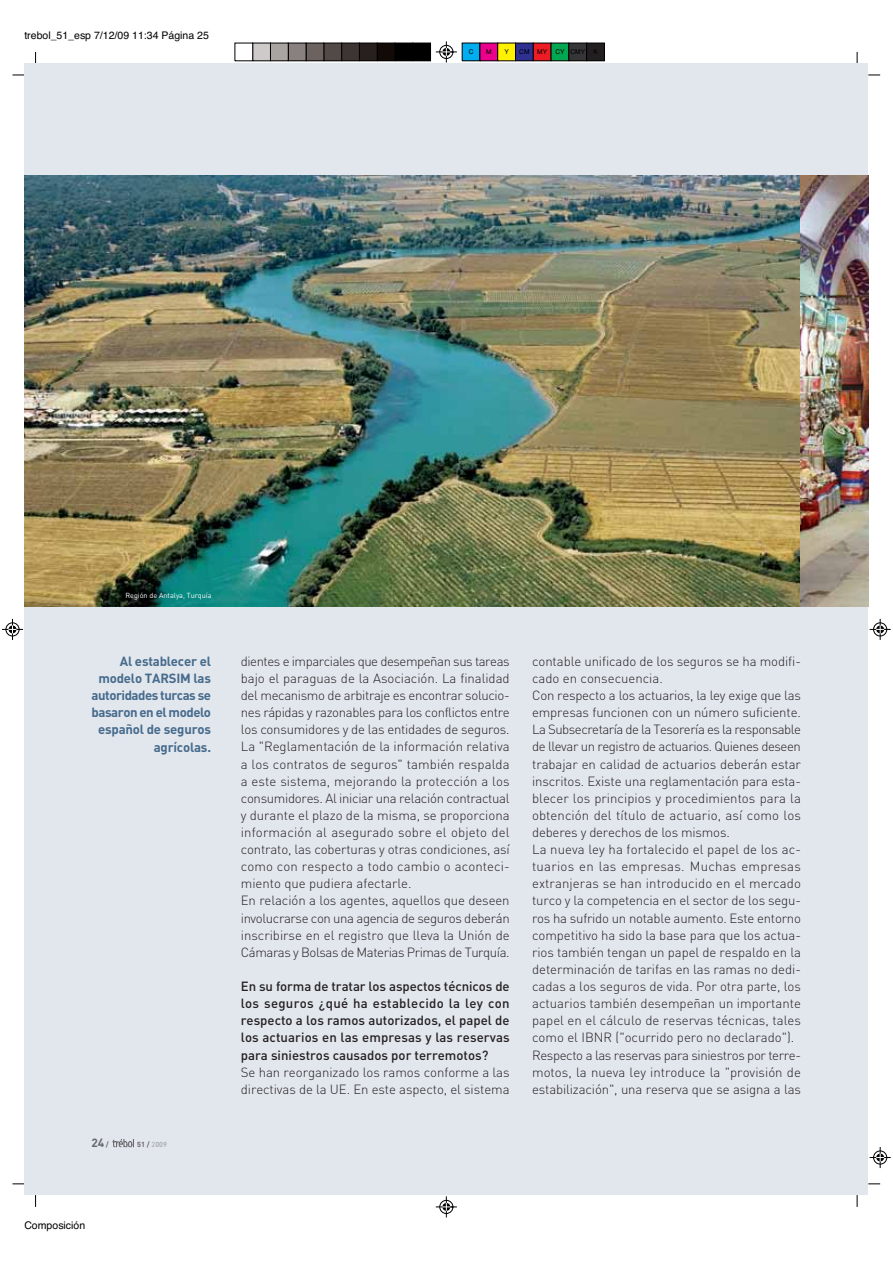
<style>
.page{position:relative;width:893px;height:1263px;background:#fff}
.page>*{position:absolute;margin:0;border:0;box-sizing:border-box;transform-origin:0 0}
.t1{font:300 13.2px/17.1px "DIN";letter-spacing:-.005em;color:#231f20}
.t2{font:500 13.2px/17.1px "DIN";color:#231f20;text-align:justify}
.t3{font:700 13.2px/17.1px "DIN";letter-spacing:-.015em;color:#466b8c;text-align:right}
.t4{font:700 11.85px "DIN";color:#67686b}
.t5{font:10.5px "Helvetica";color:#000}
.t6{font:7.2px "DIN";color:#fff}
.t7{font:700 7.2px "DIN";color:#67686b}
.t8{font:6.6px "Helvetica";color:#000}
.s1{font-size:7.2px}
.s2{font-weight:500;color:#aeb0b3}
.s3{color:#aeb0b3}
</style>
<div class="page">
<svg style="left:35px;top:1195px;width:1px;height:12px"></svg>
<svg style="left:35px;top:52px;width:1px;height:12px"></svg>
<svg style="left:868px;top:75px;width:12px;height:1px"></svg>
<svg style="left:857px;top:52px;width:1px;height:12px"></svg>
<svg style="left:868px;top:1184px;width:12px;height:1px"></svg>
<svg style="left:857px;top:1195px;width:1px;height:12px"></svg>
<svg style="left:436px;top:41px;width:21px;height:21px"></svg>
<svg style="left:436px;top:1196px;width:21px;height:21px"></svg>
<svg style="left:2px;top:619px;width:21px;height:21px"></svg>
<svg style="left:869px;top:619px;width:22px;height:21px"></svg>
<svg style="left:869px;top:1147px;width:22px;height:21px"></svg>
<div style="left:413px;top:43px;width:17px;height:18px;background:#000"></div>
<div style="left:413px;top:43px;width:18px;height:18px;border:1px solid #000"></div>
<div style="left:395px;top:43px;width:18px;height:18px;background:#000"></div>
<div style="left:377px;top:43px;width:18px;height:18px;background:#110a07"></div>
<div style="left:377px;top:43px;width:18px;height:18px;border:1px solid #000"></div>
<div style="left:359px;top:43px;width:18px;height:18px;background:#27201e"></div>
<div style="left:359px;top:43px;width:18px;height:18px;border:1px solid #000"></div>
<div style="left:342px;top:43px;width:17px;height:18px;background:#3c3533"></div>
<div style="left:341px;top:43px;width:18px;height:18px;border:1px solid #000"></div>
<div style="left:324px;top:43px;width:18px;height:18px;background:#524a47"></div>
<div style="left:324px;top:43px;width:18px;height:18px;border:1px solid #000"></div>
<div style="left:306px;top:43px;width:18px;height:18px;background:#6c6361"></div>
<div style="left:306px;top:43px;width:18px;height:18px;border:1px solid #000"></div>
<div style="left:288px;top:43px;width:18px;height:18px;background:#89817f"></div>
<div style="left:288px;top:43px;width:18px;height:18px;border:1px solid #000"></div>
<div style="left:270px;top:43px;width:18px;height:18px;background:#a9a3a1"></div>
<div style="left:270px;top:43px;width:18px;height:18px;border:1px solid #000"></div>
<div style="left:253px;top:43px;width:17px;height:18px;background:#cecac9"></div>
<div style="left:252px;top:43px;width:19px;height:18px;border:1px solid #000"></div>
<div style="left:235px;top:43px;width:18px;height:18px;border:1px solid #000"></div>
<div style="left:462px;top:43px;width:18px;height:18px;background:#00aeef"></div>
<div style="left:462px;top:43px;width:18px;height:18px;border:1px solid #000"></div>
<div style="left:480px;top:43px;width:18px;height:18px;background:#ec008c"></div>
<div style="left:498px;top:43px;width:17px;height:18px;background:#fff200"></div>
<div style="left:497px;top:43px;width:19px;height:18px;border:1px solid #000"></div>
<div style="left:515px;top:43px;width:18px;height:18px;background:#2e3092"></div>
<div style="left:515px;top:43px;width:18px;height:18px;border:1px solid #000"></div>
<div style="left:533px;top:43px;width:18px;height:18px;background:#ed1c24"></div>
<div style="left:533px;top:43px;width:18px;height:18px;border:1px solid #000"></div>
<div style="left:551px;top:43px;width:18px;height:18px;background:#00a650"></div>
<div style="left:551px;top:43px;width:18px;height:18px;border:1px solid #000"></div>
<div style="left:569px;top:43px;width:18px;height:18px;background:#363639"></div>
<div style="left:569px;top:43px;width:18px;height:18px;border:1px solid #000"></div>
<div style="left:587px;top:43px;width:17px;height:18px;background:#231f20"></div>
<div style="left:586px;top:43px;width:18px;height:18px;border:1px solid #000"></div>
<div style="left:24px;top:64px;width:844px;height:1131px;background:#e2e6ed"></div>
<img style="left:112px;top:1140px;width:21px;height:7px">
<img style="left:24px;top:176px;width:776px;height:430px">
<img style="left:800px;top:176px;width:68px;height:430px">
<p class="t5" style="left:24px;top:31px;width:186px">trebol_51_esp 7/12/09 11:34 Página 25</p>
<p class="t8" style="left:469px;top:49px;width:6px">C</p>
<p class="t8" style="left:486px;top:49px;width:7px">M</p>
<p class="t8" style="left:504px;top:49px;width:6px">Y</p>
<p class="t8" style="left:519px;top:49px;width:29px">CM MY</p>
<p class="t8" style="left:555px;top:49px;width:31px">CY CMY</p>
<p class="t8" style="left:593px;top:49px;width:6px">K</p>
<p class="t6" style="left:125px;top:593px;width:88px">Región de Antalya, Turquía</p>
<p class="t3" style="left:92px;top:654px;width:121px">Al establecer el modelo TARSIM las autoridades turcas se basaron en el modelo español de seguros agrícolas.</p>
<p class="t4" style="left:91px;top:1138px;width:19px">24 <span class="s1">/</span></p>
<p class="t7" style="left:137px;top:1141px;width:31px">51 / <span class="s2">2</span><span class="s3">009</span></p>
<p class="t5" style="left:24px;top:1222px;width:62px">Composición</p>
<p class="t1" style="left:241px;top:654px;width:270px">dientes e imparciales que desempeñan sus tareas bajo el paraguas de la Asociación. La finalidad del mecanismo de arbitraje es encontrar solucio&shy;nes rápidas y razonables para los conflictos entre los consumidores y de las entidades de seguros.<br>La "Reglamentación de la información relativa a los contratos de seguros" también respalda a este sistema, mejorando la protección a los consumidores. Al iniciar una relación contractual y durante el plazo de la misma, se proporciona información al asegurado sobre el objeto del contrato, las coberturas y otras condiciones, así como con respecto a todo cambio o aconteci&shy;miento que pudiera afectarle.<br>En relación a los agentes, aquellos que deseen involucrarse con una agencia de seguros deberán inscribirse en el registro que lleva la Unión de Cámaras y Bolsas de Materias Primas de Turquía.</p>
<p class="t2" style="left:241px;top:979px;width:270px">En su forma de tratar los aspectos técnicos de los seguros ¿qué ha establecido la ley con respecto a los ramos autorizados, el papel de los actuarios en las empresas y las reservas para siniestros causados por terremotos?</p>
<p class="t1" style="left:241px;top:1065px;width:270px">Se han reorganizado los ramos conforme a las directivas de la UE. En este aspecto, el sistema</p>
<p class="t1" style="left:532px;top:654px;width:270px">contable unificado de los seguros se ha modifi&shy;cado en consecuencia.<br>Con respecto a los actuarios, la ley exige que las empresas funcionen con un número suficiente.<br>La Subsecretaría de la Tesorería es la responsable de llevar un registro de actuarios. Quienes deseen trabajar en calidad de actuarios deberán estar inscritos. Existe una reglamentación para esta&shy;blecer los principios y procedimientos para la obtención del título de actuario, así como los deberes y derechos de los mismos.<br>La nueva ley ha fortalecido el papel de los ac&shy;tuarios en las empresas. Muchas empresas extranjeras se han introducido en el mercado turco y la competencia en el sector de los segu&shy;ros ha sufrido un notable aumento. Este entorno competitivo ha sido la base para que los actua&shy;rios también tengan un papel de respaldo en la determinación de tarifas en las ramas no dedi&shy;cadas a los seguros de vida. Por otra parte, los actuarios también desempeñan un importante papel en el cálculo de reservas técnicas, tales como el IBNR ("ocurrido pero no declarado").<br>Respecto a las reservas para siniestros por terre&shy;motos, la nueva ley introduce la "provisión de estabilización", una reserva que se asigna a las</p>
</div>
